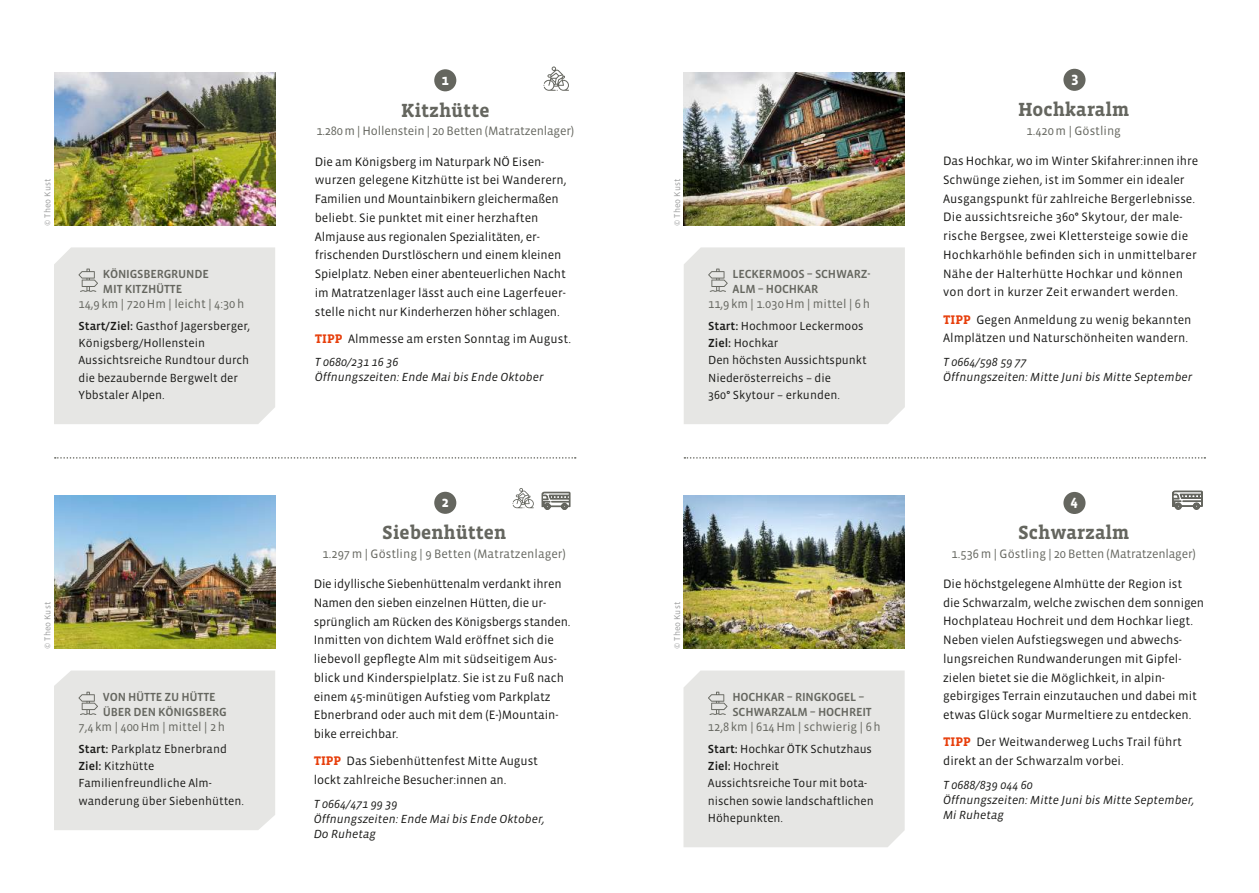
<style>
.page{position:relative;width:1259px;height:893px;background:#fff}
.page>*{position:absolute;margin:0;border:0;box-sizing:border-box;transform-origin:0 0}
.t1{font:700 19.5px "Vista Slab OT";color:#65665f}
.t2{font:700 15px "Vista Sans OT";color:#fff}
.t3{font:12.45px/18.8px "Vista Sans OT";letter-spacing:-.005em;color:#1a1a18}
.t4{font:12.45px "Vista Sans OT";color:#65665f}
.t5{font:12px/17.2px "Vista Sans OT";color:#1a1a18}
.t6{font:italic 12px/15px "Vista Sans OT";color:#1a1a18}
.t7{font:500 12px/14.2px "Vista Sans OT";letter-spacing:-.015em;color:#65665f}
.t8{font:8.7px "Vista Sans OT";letter-spacing:.005em;color:#9c9d9d}
.s1{font-weight:500}
.s2{font-family:"Vista Slab OT";font-weight:700;font-size:12.75px;color:#e73f0c}
</style>
<div class="page">
<div style="left:1063px;top:69px;width:22px;height:22px;background:#65665f;border-radius:50%"></div>
<div style="left:434px;top:492px;width:22px;height:22px;background:#65665f;border-radius:50%"></div>
<svg style="left:684px;top:457px;width:521px;height:2px"></svg>
<svg style="left:55px;top:457px;width:521px;height:2px"></svg>
<svg style="left:512px;top:488px;width:22px;height:20px"></svg>
<svg style="left:542px;top:492px;width:28px;height:18px"></svg>
<div style="left:1063px;top:492px;width:22px;height:22px;background:#65665f;border-radius:50%"></div>
<svg style="left:1172px;top:491px;width:30px;height:19px"></svg>
<div style="left:434px;top:69px;width:22px;height:22px;background:#65665f;border-radius:50%"></div>
<div style="left:54px;top:247px;width:221px;height:177px;background:#e6e6e4"></div>
<div style="left:54px;top:670px;width:221px;height:160px;background:#e6e6e4"></div>
<div style="left:683px;top:670px;width:221px;height:177px;background:#e6e6e4"></div>
<div style="left:684px;top:247px;width:221px;height:177px;background:#e6e6e4"></div>
<img style="left:54px;top:72px;width:221px;height:154px">
<img style="left:54px;top:495px;width:221px;height:154px">
<img style="left:683px;top:495px;width:221px;height:154px">
<img style="left:684px;top:72px;width:221px;height:154px">
<svg style="left:543px;top:66px;width:26px;height:25px"></svg>
<p class="t8" style="left:43px;top:226px;width:48px;rotate:-90deg">© Theo Kust</p>
<p class="t7" style="left:103px;top:267px;width:108px">KÖNIGSBERGRUNDE<br>MIT KITZHÜTTE</p>
<p class="t4" style="left:78px;top:298px;width:167px">14,9km | 720Hm | leicht | 4:30h</p>
<p class="t5" style="left:78px;top:317px;width:173px"><span class="s1">Start/Ziel:</span> Gasthof Jagersberger,<br>Königsberg/Hollenstein<br>Aussichtsreiche Rundtour durch die bezaubernde Bergwelt der<br>Ybbstaler Alpen.</p>
<p class="t8" style="left:43px;top:649px;width:48px;rotate:-90deg">© Theo Kust</p>
<p class="t7" style="left:103px;top:690px;width:125px">VON HÜTTE ZU HÜTTE<br>ÜBER DEN KÖNIGSBERG</p>
<p class="t4" style="left:78px;top:721px;width:148px">7,4km | 400Hm | mittel | 2h</p>
<p class="t5" style="left:78px;top:740px;width:167px"><span class="s1">Start:</span> Parkplatz Ebnerbrand<br><span class="s1">Ziel:</span> Kitzhütte<br>Familienfreundliche Alm--- wanderung über Siebenhütten.</p>
<p class="t2" style="left:441px;top:72px;width:9px">1</p>
<h1 class="t1" style="left:401px;top:100px;width:90px">Kitzhütte</h1>
<p class="t4" style="left:316px;top:125px;width:259px">1.280m | Hollenstein | 20 Betten (Matratzenlager)</p>
<p class="t3" style="left:315px;top:152px;width:253px">Die am Königsberg im Naturpark NÖ Eisen&shy;wurzen gelegene Kitzhütte ist bei Wanderern, Familien und Mountainbikern gleichermaßen beliebt. Sie punktet mit einer herzhaften Almjause aus regionalen Spezialitäten, er&shy;frischenden Durstlöschern und einem kleinen Spielplatz. Neben einer abenteuerlichen Nacht im Matratzenlager lässt auch eine Lagerfeuer&shy;stelle nicht nur Kinderherzen höher schlagen.</p>
<p class="t3" style="left:315px;top:330px;width:258px"><span class="s2">TIPP</span> Almmesse am ersten Sonntag im August.</p>
<p class="t6" style="left:315px;top:355px;width:230px">T 0680/231 16 36<br>Öffnungszeiten: Ende Mai bis Ende Oktober</p>
<p class="t2" style="left:441px;top:494px;width:9px">2</p>
<h1 class="t1" style="left:382px;top:523px;width:126px">Siebenhütten</h1>
<p class="t4" style="left:322px;top:547px;width:245px">1.297m | Göstling | 9 Betten (Matratzenlager)</p>
<p class="t3" style="left:314px;top:575px;width:258px">Die idyllische Siebenhüttenalm verdankt ihren Namen den sieben einzelnen Hütten, die ur&shy;sprünglich am Rücken des Königsbergs standen.<br>Inmitten von dichtem Wald eröffnet sich die liebevoll gepflegte Alm mit südseitigem Aus&shy;blick und Kinderspielplatz. Sie ist zu Fuß nach einem 45-minütigen Aufstieg vom Parkplatz Ebnerbrand oder auch mit dem (E-)Mountain&shy;bike erreichbar.</p>
<p class="t3" style="left:314px;top:752px;width:226px"><span class="s2">TIPP</span> Das Siebenhüttenfest Mitte August lockt zahlreiche Besucher:innen an.</p>
<p class="t6" style="left:314px;top:796px;width:232px">T 0664/471 99 39<br>Öffnungszeiten: Ende Mai bis Ende Oktober,<br>Do Ruhetag</p>
<p class="t8" style="left:672px;top:226px;width:48px;rotate:-90deg">© Theo Kust</p>
<p class="t7" style="left:732px;top:267px;width:139px">LECKERMOOS – SCHWARZ-<br>ALM – HOCHKAR</p>
<p class="t4" style="left:708px;top:298px;width:163px">11,9km | 1.030Hm | mittel | 6h</p>
<p class="t5" style="left:708px;top:317px;width:160px"><span class="s1">Start:</span> Hochmoor Leckermoos<br><span class="s1">Ziel:</span> Hochkar<br>Den höchsten Aussichtspunkt<br>Niederösterreichs – die<br>360° Skytour – erkunden.</p>
<p class="t8" style="left:672px;top:649px;width:48px;rotate:-90deg">© Theo Kust</p>
<p class="t7" style="left:732px;top:690px;width:141px">HOCHKAR – RINGKOGEL –<br>SCHWARZALM – HOCHREIT</p>
<p class="t4" style="left:708px;top:721px;width:174px">12,8km | 614Hm | schwierig | 6h</p>
<p class="t5" style="left:708px;top:740px;width:167px"><span class="s1">Start:</span> Hochkar ÖTK Schutzhaus<br><span class="s1">Ziel:</span> Hochreit<br>Aussichtsreiche Tour mit bota&shy;nischen sowie landschaftlichen<br>Höhepunkten.</p>
<p class="t2" style="left:1071px;top:70px;width:9px">3</p>
<h1 class="t1" style="left:1018px;top:100px;width:112px">Hochkaralm</h1>
<p class="t4" style="left:1026px;top:124px;width:96px">1.420m | Göstling</p>
<p class="t3" style="left:943px;top:152px;width:256px">Das Hochkar, wo im Winter Skifahrer:innen ihre Schwünge ziehen, ist im Sommer ein idealer Ausgangspunkt für zahlreiche Bergerlebnisse.<br>Die aussichtsreiche 360° Skytour, der male&shy;rische Bergsee, zwei Klettersteige sowie die Hochkarhöhle befinden sich in unmittelbarer Nähe der Halterhütte Hochkar und können von dort in kurzer Zeit erwandert werden.</p>
<p class="t3" style="left:943px;top:310px;width:250px"><span class="s2">TIPP</span> Gegen Anmeldung zu wenig bekannten<br>Almplätzen und Naturschönheiten wandern.</p>
<p class="t6" style="left:943px;top:355px;width:250px">T 0664/598 59 77<br>Öffnungszeiten: Mitte Juni bis Mitte September</p>
<p class="t2" style="left:1070px;top:494px;width:9px">4</p>
<h1 class="t1" style="left:1018px;top:522px;width:113px">Schwarzalm</h1>
<p class="t4" style="left:951px;top:547px;width:246px">1.536m | Göstling | 20 Betten (Matratzenlager)</p>
<p class="t3" style="left:943px;top:575px;width:262px">Die höchstgelegene Almhütte der Region ist<br>die Schwarzalm, welche zwischen dem sonnigen Hochplateau Hochreit und dem Hochkar liegt.<br>Neben vielen Aufstiegswegen und abwechs&shy;lungsreichen Rundwanderungen mit Gipfel&shy;zielen bietet sie die Möglichkeit, in alpin&shy;gebirgiges Terrain einzutauchen und dabei mit etwas Glück sogar Murmeltiere zu entdecken.</p>
<p class="t3" style="left:943px;top:733px;width:240px"><span class="s2">TIPP</span> Der Weitwanderweg Luchs Trail führt direkt an der Schwarzalm vorbei.</p>
<p class="t6" style="left:943px;top:777px;width:253px">T 0688/839 044 60<br>Öffnungszeiten: Mitte Juni bis Mitte September,<br>Mi Ruhetag</p>
</div>
